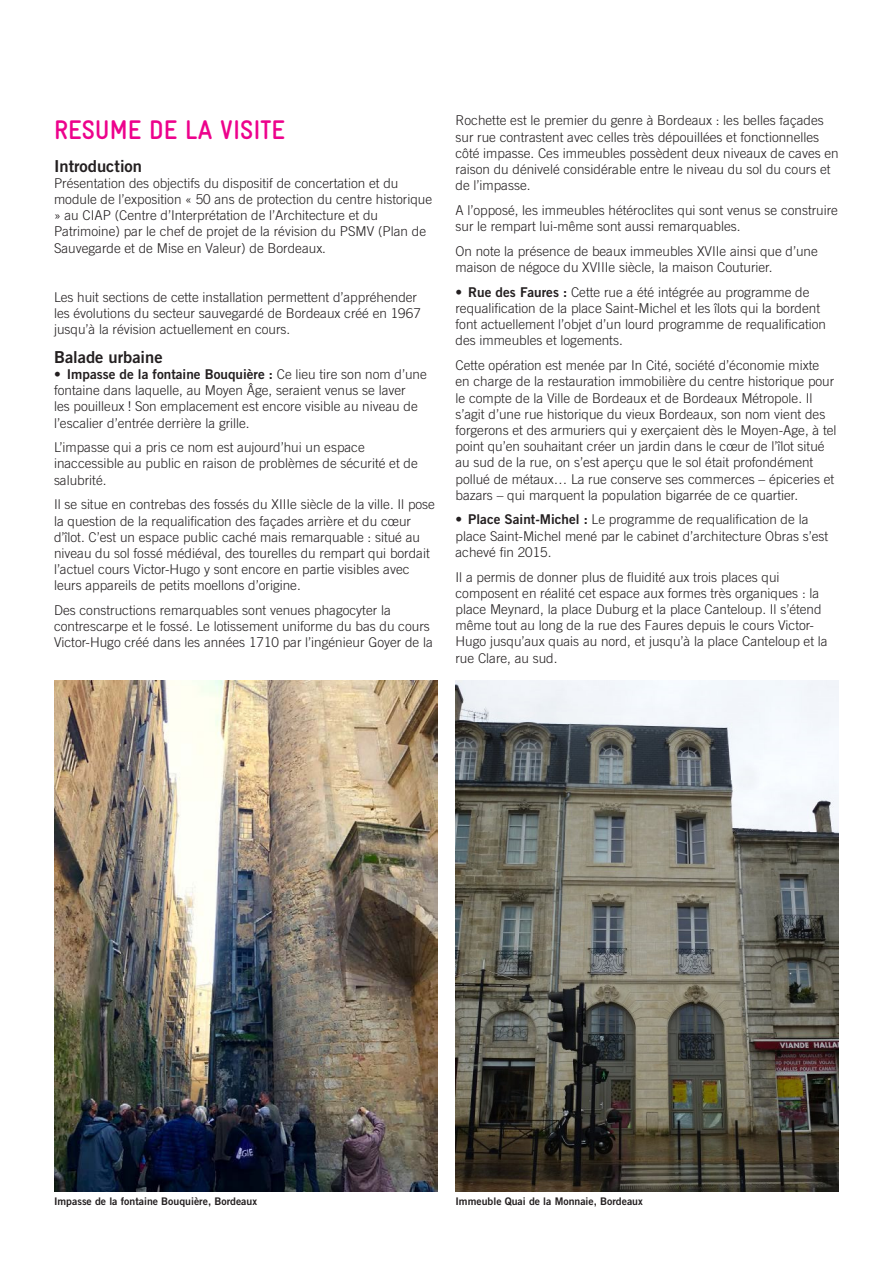
<style>
.page{position:relative;width:893px;height:1263px;background:#fff}
.page>*{position:absolute;margin:0;border:0;box-sizing:border-box;transform-origin:0 0}
.Titre{font:700 27px "Gravur Condensed Pro";color:#ed028c}
.Apres_le_titre_sous{font:16.5px "Trade Gothic Bold Two";color:#231f20}
.Texte_courant{font:300 13.5px/16.2px "Trade Gothic";color:#231f20}
.t1{font:10.5px "Trade Gothic Bold Two";color:#231f20}
.s1{font-family:"Trade Gothic Bold Two";font-weight:400}
</style>
<div class="page">
<img style="left:54px;top:680px;width:383px;height:512px">
<img style="left:455px;top:680px;width:384px;height:512px">
<p class="Titre" style="left:54px;top:115px;width:233px">RESUME DE LA VISITE</p>
<p class="Apres_le_titre_sous" style="left:54px;top:155px;width:90px">Introduction</p>
<p class="Texte_courant" style="left:54px;top:175px;width:380px">Présentation des objectifs du dispositif de concertation et du module de l’exposition « 50 ans de protection du centre historique » au CIAP (Centre d’Interprétation de l’Architecture et du Patrimoine) par le chef de projet de la révision du PSMV (Plan de Sauvegarde et de Mise en Valeur) de Bordeaux.</p>
<p class="Texte_courant" style="left:54px;top:289px;width:368px">Les huit sections de cette installation permettent d’appréhender les évolutions du secteur sauvegardé de Bordeaux créé en 1967 jusqu’à la révision actuellement en cours.</p>
<p class="Apres_le_titre_sous" style="left:54px;top:347px;width:110px">Balade urbaine</p>
<p class="Texte_courant" style="left:54px;top:366px;width:374px">• <span class="s1">Impasse de la fontaine Bouquière :</span> Ce lieu tire son nom d’une fontaine dans laquelle, au Moyen Âge, seraient venus se laver<br>les pouilleux ! Son emplacement est encore visible au niveau de l’escalier d’entrée derrière la grille.</p>
<p class="Texte_courant" style="left:54px;top:439px;width:365px">L’impasse qui a pris ce nom est aujourd’hui un espace inaccessible au public en raison de problèmes de sécurité et de salubrité.</p>
<p class="Texte_courant" style="left:54px;top:496px;width:383px">Il se situe en contrebas des fossés du XIIIe siècle de la ville. Il pose la question de la requalification des façades arrière et du cœur d’îlot. C’est un espace public caché mais remarquable : situé au niveau du sol fossé médiéval, des tourelles du rempart qui bordait l’actuel cours Victor-Hugo y sont encore en partie visibles avec leurs appareils de petits moellons d’origine.</p>
<p class="Texte_courant" style="left:54px;top:602px;width:380px">Des constructions remarquables sont venues phagocyter la contrescarpe et le fossé. Le lotissement uniforme du bas du cours<br>Victor-Hugo créé dans les années 1710 par l’ingénieur Goyer de la</p>
<p class="Texte_courant" style="left:455px;top:112px;width:385px">Rochette est le premier du genre à Bordeaux : les belles façades sur rue contrastent avec celles très dépouillées et fonctionnelles côté impasse. Ces immeubles possèdent deux niveaux de caves en raison du dénivelé considérable entre le niveau du sol du cours et de l’impasse.</p>
<p class="Texte_courant" style="left:455px;top:202px;width:384px">A l’opposé, les immeubles hétéroclites qui sont venus se construire sur le rempart lui-même sont aussi remarquables.</p>
<p class="Texte_courant" style="left:455px;top:243px;width:364px">On note la présence de beaux immeubles XVIIe ainsi que d’une maison de négoce du XVIIIe siècle, la maison Couturier.</p>
<p class="Texte_courant" style="left:455px;top:284px;width:372px">• <span class="s1">Rue des Faures :</span> Cette rue a été intégrée au programme de requalification de la place Saint-Michel et les îlots qui la bordent font actuellement l’objet d’un lourd programme de requalification des immeubles et logements.</p>
<p class="Texte_courant" style="left:455px;top:357px;width:382px">Cette opération est menée par In Cité, société d’économie mixte en charge de la restauration immobilière du centre historique pour le compte de la Ville de Bordeaux et de Bordeaux Métropole. Il s’agit d’une rue historique du vieux Bordeaux, son nom vient des forgerons et des armuriers qui y exerçaient dès le Moyen-Age, à tel point qu’en souhaitant créer un jardin dans le cœur de l’îlot situé au sud de la rue, on s’est aperçu que le sol était profondément pollué de métaux… La rue conserve ses commerces – épiceries et bazars – qui marquent la population bigarrée de ce quartier.</p>
<p class="Texte_courant" style="left:455px;top:511px;width:374px">• <span class="s1">Place Saint-Michel :</span> Le programme de requalification de la place Saint-Michel mené par le cabinet d’architecture Obras s’est achevé fin 2015.</p>
<p class="Texte_courant" style="left:455px;top:568px;width:374px">Il a permis de donner plus de fluidité aux trois places qui composent en réalité cet espace aux formes très organiques : la place Meynard, la place Duburg et la place Canteloup. Il s’étend même tout au long de la rue des Faures depuis le cours Victor-Hugo jusqu’aux quais au nord, et jusqu’à la place Canteloup et la rue Clare, au sud.</p>
<p class="t1" style="left:54px;top:1194px;width:204px">Impasse de la fontaine Bouquière, Bordeaux</p>
<p class="t1" style="left:455px;top:1194px;width:189px">Immeuble Quai de la Monnaie, Bordeaux</p>
</div>
